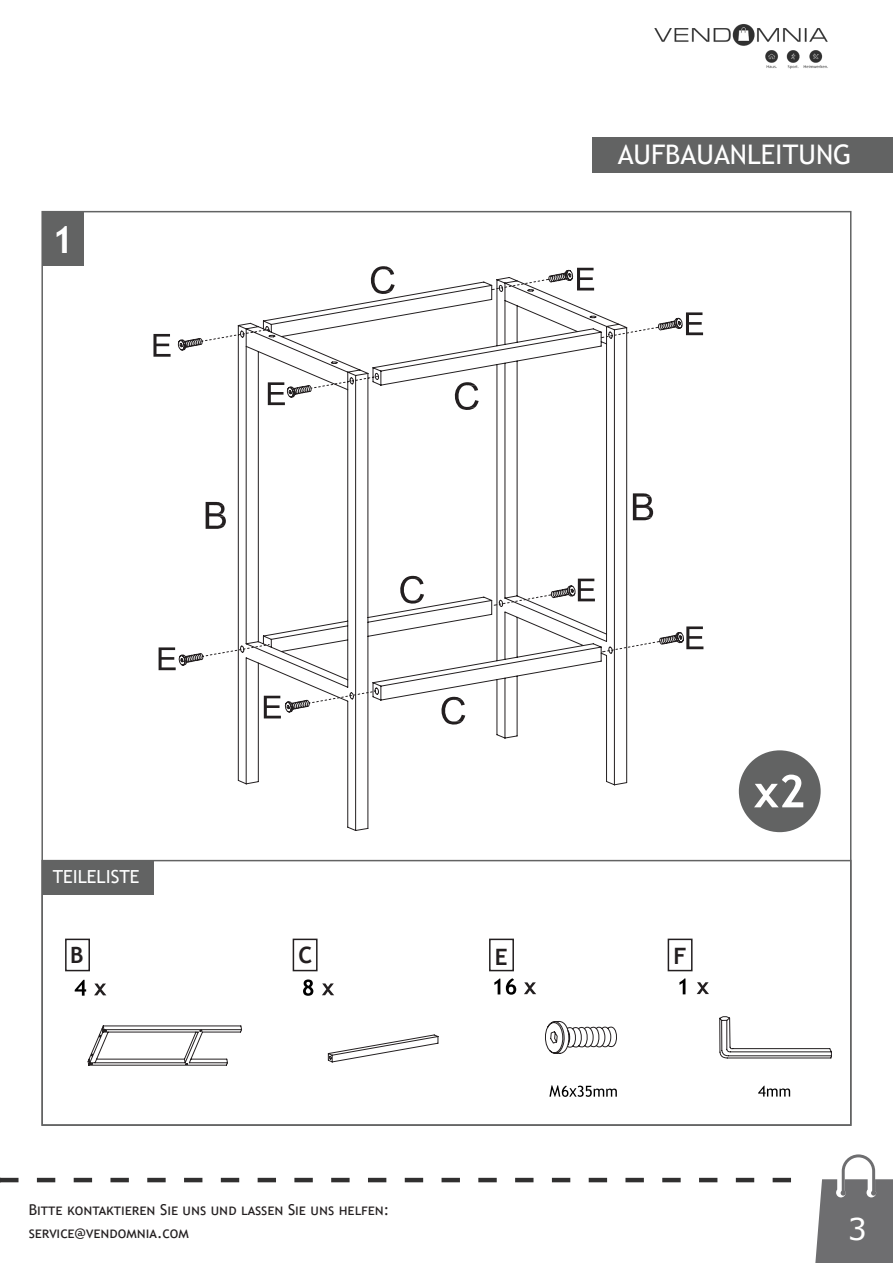
<style>
.page{position:relative;width:893px;height:1263px;background:#fff}
.page>*{position:absolute;margin:0;border:0;box-sizing:border-box;transform-origin:0 0}
.table_title{font:700 37.5px "Trebuchet MS";color:#fff}
.t1{font:30px "Verdana";color:#fff}
.table_title-2{font:27px "Trebuchet MS";color:#fff}
.t2{font:700 22.5px "Trebuchet MS";color:#231f20}
.table_title-3{font:18px "Trebuchet MS";color:#fff}
.t3{font:15px/22.5px "Trebuchet MS";color:#231f20}
</style>
<div class="page">
<svg style="left:815px;top:1154px;width:78px;height:109px"></svg>
<svg style="left:0;top:1178px;width:791px;height:4px"></svg>
<img style="left:654px;top:24px;width:174px;height:45px">
<div style="left:592px;top:137px;width:301px;height:36px;background:#626363"></div>
<div style="left:42px;top:212px;width:41px;height:54px;background:#626363"></div>
<div style="left:42px;top:860px;width:111px;height:34px;background:#626363"></div>
<svg style="left:177px;top:343px;width:450px;height:488px"></svg>
<svg style="left:178px;top:270px;width:506px;height:397px"></svg>
<svg style="left:206px;top:502px;width:20px;height:27px"></svg>
<svg style="left:633px;top:493px;width:21px;height:27px"></svg>
<svg style="left:367px;top:266px;width:28px;height:29px"></svg>
<svg style="left:451px;top:382px;width:28px;height:29px"></svg>
<svg style="left:397px;top:576px;width:27px;height:28px"></svg>
<svg style="left:438px;top:697px;width:27px;height:28px"></svg>
<svg style="left:153px;top:334px;width:18px;height:23px"></svg>
<svg style="left:268px;top:382px;width:17px;height:23px"></svg>
<svg style="left:159px;top:647px;width:17px;height:23px"></svg>
<svg style="left:264px;top:687px;width:115px;height:31px"></svg>
<svg style="left:686px;top:626px;width:17px;height:23px"></svg>
<svg style="left:578px;top:579px;width:17px;height:22px"></svg>
<svg style="left:686px;top:312px;width:17px;height:23px"></svg>
<svg style="left:577px;top:268px;width:17px;height:22px"></svg>
<div style="left:739px;top:750px;width:82px;height:82px;background:#626363;border-radius:50%"></div>
<svg style="left:754px;top:774px;width:49px;height:33px"></svg>
<svg style="left:322px;top:983px;width:12px;height:12px"></svg>
<svg style="left:303px;top:979px;width:10px;height:17px"></svg>
<div style="left:293px;top:939px;width:25px;height:32px;border:2px solid #231f20"></div>
<svg style="left:327px;top:1034px;width:112px;height:29px"></svg>
<div style="left:489px;top:939px;width:25px;height:32px;border:2px solid #231f20"></div>
<svg style="left:524px;top:982px;width:12px;height:12px"></svg>
<svg style="left:494px;top:978px;width:22px;height:17px"></svg>
<svg style="left:545px;top:1021px;width:72px;height:33px"></svg>
<svg style="left:94px;top:983px;width:12px;height:12px"></svg>
<svg style="left:75px;top:980px;width:11px;height:16px"></svg>
<div style="left:65px;top:939px;width:25px;height:32px;border:2px solid #231f20"></div>
<svg style="left:87px;top:1025px;width:155px;height:41px"></svg>
<div style="left:668px;top:939px;width:24px;height:32px;border:2px solid #231f20"></div>
<svg style="left:697px;top:982px;width:12px;height:12px"></svg>
<svg style="left:679px;top:978px;width:6px;height:16px"></svg>
<svg style="left:758px;top:1086px;width:32px;height:10px"></svg>
<svg style="left:719px;top:1016px;width:113px;height:43px"></svg>
<svg style="left:549px;top:1085px;width:68px;height:12px"></svg>
<div style="left:832px;top:1206px;width:51px;height:45px;background:#6e6e70"></div>
<p class="table_title" style="left:52px;top:216px;width:23px">1</p>
<p class="table_title-3" style="left:53px;top:865px;width:88px">TEILELISTE</p>
<p class="table_title-2" style="left:618px;top:138px;width:235px">AUFBAUANLEITUNG</p>
<h3 class="t2" style="left:70px;top:941px;width:15px">B</h3>
<h3 class="t2" style="left:298px;top:941px;width:15px">C</h3>
<h3 class="t2" style="left:495px;top:942px;width:14px">E</h3>
<h3 class="t2" style="left:673px;top:941px;width:15px">F</h3>
<p class="t3" style="left:29px;top:1198px;width:362px">Bitte kontaktieren Sie uns und lassen Sie uns helfen: service@vendomnia.com</p>
<h2 class="t1" style="left:848px;top:1209px;width:21px">3</h2>
</div>
